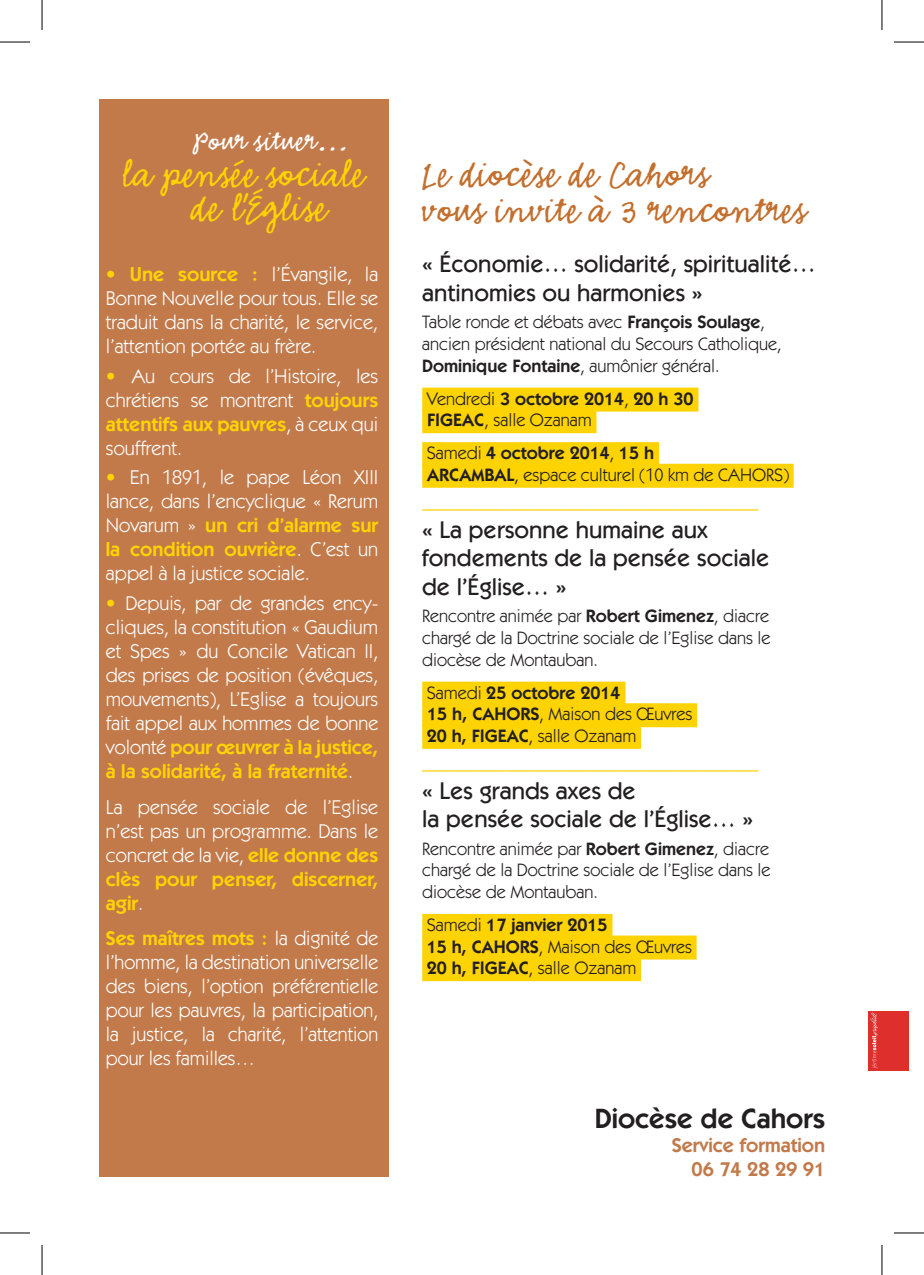
<style>
.page{position:relative;width:924px;height:1275px;background:#fff}
.page>*{position:absolute;margin:0;border:0;box-sizing:border-box;transform-origin:0 0}
.t1{font:42px/36px "Emmascript MVB";color:#c36f2e}
.t2{font:42px/34.4px "Emmascript MVB";color:#fed304}
.t3{font:32px "Emmascript MVB";color:#fff}
.t4{font:28px "Itc Kabel";color:#fed304}
.t5{font:600 28px "Itc Kabel";color:#231f20}
.t6{font:500 24px/28.8px "Itc Kabel";color:#231f20}
.t7{font:20px/24px "Itc Kabel";color:#fff;text-align:justify}
.t8{font:600 20px/24px "Itc Kabel";color:#c27a4b;text-align:right}
.t9{font:18px/21.6px "Itc Kabel";color:#231f20}
.t10{font:600 18px/21.6px "Itc Kabel";color:#231f20}
.s1{font-weight:600;color:#fed304}
.s2{font-weight:600}
.s3{font-weight:400}
</style>
<div class="page">
<div style="left:99px;top:99px;width:289px;height:1077px;background:#c27a4b"></div>
<div style="left:422px;top:387px;width:276px;height:24px;background:#fed304"></div>
<div style="left:422px;top:409px;width:174px;height:24px;background:#fed304"></div>
<div style="left:422px;top:442px;width:236px;height:24px;background:#fed304"></div>
<div style="left:422px;top:464px;width:371px;height:24px;background:#fed304"></div>
<div style="left:422px;top:681px;width:203px;height:24px;background:#fed304"></div>
<div style="left:422px;top:703px;width:274px;height:24px;background:#fed304"></div>
<div style="left:422px;top:725px;width:218px;height:24px;background:#fed304"></div>
<div style="left:422px;top:914px;width:190px;height:24px;background:#fed304"></div>
<div style="left:422px;top:935px;width:274px;height:24px;background:#fed304"></div>
<div style="left:422px;top:957px;width:218px;height:24px;background:#fed304"></div>
<div style="left:868px;top:1011px;width:40px;height:60px;background:#df2f2c"></div>
<svg style="left:870px;top:1011px;width:7px;height:57px"></svg>
<hr style="left:0;top:42px;width:30px;height:1px;background:#000">
<hr style="left:893px;top:42px;width:30px;height:1px;background:#000">
<hr style="left:0;top:1232px;width:30px;height:1px;background:#000">
<hr style="left:893px;top:1232px;width:30px;height:1px;background:#000">
<hr style="left:42px;top:0;width:1px;height:30px;background:#000">
<hr style="left:42px;top:1245px;width:1px;height:30px;background:#000">
<hr style="left:881px;top:0;width:1px;height:30px;background:#000">
<hr style="left:881px;top:1245px;width:1px;height:30px;background:#000">
<h2 class="t3" style="left:193px;top:124px;width:157px">Pour situer…</h2>
<h1 class="t2" style="left:192px;top:158px;width:175px;text-indent:-70px">la pensée sociale de l’Église</h1>
<p class="t7" style="left:106px;top:262px;width:274px"><span class="s1">• Une source :</span> l’Évangile, la Bonne Nouvelle pour tous. Elle se traduit dans la charité, le service, l’attention portée au frère.</p>
<p class="t7" style="left:106px;top:364px;width:274px"><span class="s1">•</span> Au cours de l’Histoire, les chrétiens se montrent <span class="s1">toujours attentifs aux pauvres</span>, à ceux qui souffrent.</p>
<p class="t7" style="left:106px;top:466px;width:274px"><span class="s1">•</span> En 1891, le pape Léon XIII lance, dans l’encyclique « Rerum Novarum » <span class="s1">un cri d’alarme sur la condition ouvrière</span>. C’est un appel à la justice sociale.</p>
<p class="t7" style="left:106px;top:591px;width:274px"><span class="s1">•</span> Depuis, par de grandes ency&shy;cliques, la constitution « Gaudium et Spes » du Concile Vatican II, des prises de position (évêques, mouvements), L’Eglise a toujours fait appel aux hommes de bonne volonté <span class="s1">pour œuvrer à la justice, à la solidarité, à la fraternité</span>.</p>
<p class="t7" style="left:106px;top:795px;width:274px">La pensée sociale de l’Eglise n’est pas un programme. Dans le concret de la vie, <span class="s1">elle donne des clès pour penser, discerner, agir</span>.</p>
<p class="t7" style="left:106px;top:926px;width:274px"><span class="s1">Ses maîtres mots :</span> la dignité de l’homme, la destination universelle des biens, l’option préférentielle pour les pauvres, la participation, la justice, la charité, l’attention pour les familles…</p>
<h1 class="t1" style="left:422px;top:157px;width:386px">Le diocèse de Cahors<br>vous invite à 3 rencontres</h1>
<p class="t6" style="left:422px;top:250px;width:395px">« Économie… solidarité, spiritualité… antinomies ou harmonies »</p>
<p class="t9" style="left:422px;top:311px;width:360px">Table ronde et débats avec <span class="s2">François Soulage</span>, ancien président national du Secours Catholique,<br><span class="s2">Dominique Fontaine</span>, aumônier général.</p>
<p class="t10" style="left:426px;top:388px;width:268px"><span class="s3">Vendredi</span> 3 octobre 2014<span class="s3">,</span> 20 h 30<br>FIGEAC<span class="s3">, salle Ozanam</span></p>
<p class="t9" style="left:426px;top:442px;width:364px">Samedi <span class="s2">4 octobre 2014</span>, <span class="s2">15 h<br>ARCAMBAL</span>, espace culturel (10 km de CAHORS)</p>
<h3 class="t4" style="left:422px;top:491px;width:337px">————————————</h3>
<p class="t6" style="left:422px;top:515px;width:348px">« La personne humaine aux fondements de la pensée sociale de l’Église… »</p>
<p class="t9" style="left:422px;top:605px;width:349px;text-align:justify">Rencontre animée par <span class="s2">Robert Gimenez</span>, diacre chargé de la Doctrine sociale de l’Eglise dans le diocèse de Montauban.</p>
<p class="t9" style="left:426px;top:682px;width:267px">Samedi <span class="s2">25 octobre 2014<br>15 h, CAHORS</span>, Maison des Œuvres<br><span class="s2">20 h, FIGEAC</span>, salle Ozanam</p>
<h3 class="t4" style="left:422px;top:752px;width:337px">————————————</h3>
<p class="t6" style="left:422px;top:776px;width:332px">« Les grands axes de<br>la pensée sociale de l’Église… »</p>
<p class="t9" style="left:422px;top:838px;width:349px;text-align:justify">Rencontre animée par <span class="s2">Robert Gimenez</span>, diacre chargé de la Doctrine sociale de l’Eglise dans le diocèse de Montauban.</p>
<p class="t9" style="left:426px;top:914px;width:267px">Samedi <span class="s2">17 janvier 2015<br>15 h, CAHORS</span>, Maison des Œuvres<br><span class="s2">20 h, FIGEAC</span>, salle Ozanam</p>
<h3 class="t5" style="left:594px;top:1102px;width:232px">Diocèse de Cahors</h3>
<p class="t8" style="left:671px;top:1133px;width:155px">Service formation<br>06 74 28 29 91</p>
</div>
